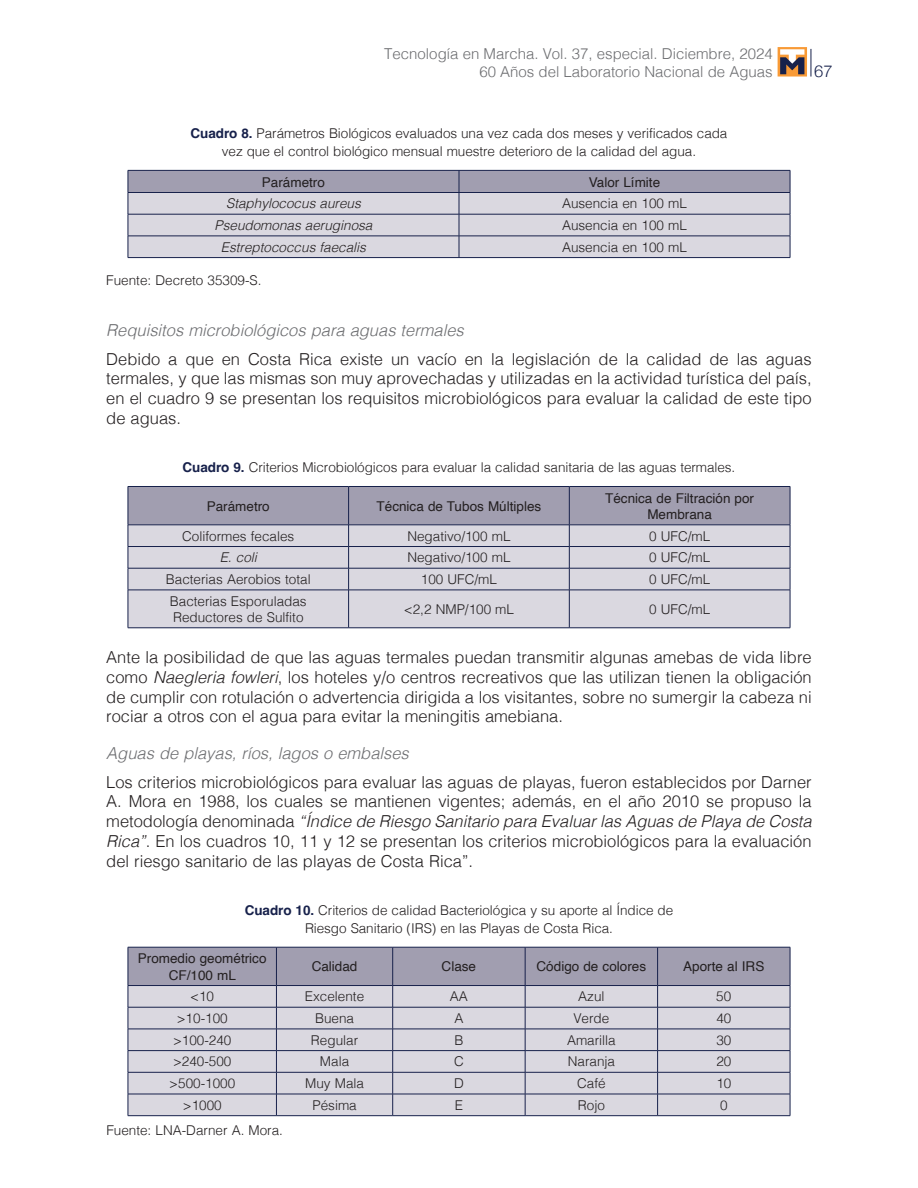
<style>
.page{position:relative;width:918px;height:1188px;background:#fff}
.page>*{position:absolute;margin:0;border:0;box-sizing:border-box;transform-origin:0 0}
.t1{font:300 16.5px/19.8px "Helvetica";color:#231f20;text-align:justify}
.t2{font:italic 300 16.5px "Helvetica";color:#6c6d70}
.t3{font:300 16.5px "Helvetica Neue";color:#17214b}
.t4{font:300 15px/18px "Helvetica";color:#6c6d70;text-align:right}
.t5{font:300 13.5px/18px "Helvetica";color:#231f20;text-align:center}
.t6{font:13.5px/16.2px "Helvetica";color:#231f20;text-align:center}
.t7{font:italic 300 13.5px "Helvetica";color:#231f20}
.s1{font-weight:700;color:#17214b}
.s2{font-style:italic}
</style>
<div class="page">
<svg style="left:811px;top:49px;width:1px;height:28px"></svg>
<svg style="left:778px;top:47px;width:29px;height:30px"></svg>
<svg style="left:780px;top:49px;width:24px;height:25px"></svg>
<svg style="left:128px;top:170px;width:663px;height:88px"></svg>
<hr style="left:128px;top:257px;width:331px;height:1px;background:#17214b">
<hr style="left:459px;top:257px;width:331px;height:1px;background:#17214b">
<div style="left:129px;top:591px;width:661px;height:37px;background:#dad8e0"></div>
<svg style="left:128px;top:486px;width:663px;height:104px"></svg>
<hr style="left:128px;top:590px;width:221px;height:1px;background:#17214b">
<hr style="left:128px;top:590px;width:1px;height:38px;background:#17214b">
<hr style="left:349px;top:590px;width:220px;height:1px;background:#17214b">
<hr style="left:348px;top:590px;width:1px;height:38px;background:#17214b">
<hr style="left:569px;top:590px;width:221px;height:1px;background:#17214b">
<hr style="left:569px;top:590px;width:1px;height:38px;background:#17214b">
<hr style="left:790px;top:590px;width:1px;height:38px;background:#17214b">
<hr style="left:128px;top:628px;width:221px;height:1px;background:#17214b">
<hr style="left:349px;top:628px;width:220px;height:1px;background:#17214b">
<hr style="left:569px;top:628px;width:221px;height:1px;background:#17214b">
<svg style="left:128px;top:947px;width:663px;height:169px"></svg>
<hr style="left:128px;top:1115px;width:148px;height:1px;background:#17214b">
<hr style="left:276px;top:1115px;width:117px;height:1px;background:#17214b">
<hr style="left:393px;top:1115px;width:132px;height:1px;background:#17214b">
<hr style="left:525px;top:1115px;width:133px;height:1px;background:#17214b">
<hr style="left:658px;top:1115px;width:132px;height:1px;background:#17214b">
<p class="t4" style="left:384px;top:43px;width:390px">Tecnología en Marcha. Vol. 37, especial. Diciembre, 2024<br>60 Años del Laboratorio Nacional de Aguas</p>
<p class="t3" style="left:814px;top:57px;width:20px">67</p>
<p class="t5" style="left:191px;top:123px;width:538px"><span class="s1">Cuadro 8.</span> Parámetros Biológicos evaluados una vez cada dos meses y verificados cada vez que el control biológico mensual muestre deterioro de la calidad del agua.</p>
<p class="t6" style="left:262px;top:174px;width:65px">Parámetro</p>
<p class="t6" style="left:589px;top:174px;width:73px">Valor Límite</p>
<p class="t7" style="left:226px;top:192px;width:136px">Staphylococus aureus</p>
<p class="t5" style="left:562px;top:193px;width:126px">Ausencia en 100 mL</p>
<p class="t7" style="left:215px;top:214px;width:159px">Pseudomonas aeruginosa</p>
<p class="t5" style="left:562px;top:215px;width:126px">Ausencia en 100 mL</p>
<p class="t7" style="left:221px;top:235px;width:147px">Estreptococcus faecalis</p>
<p class="t5" style="left:562px;top:237px;width:126px">Ausencia en 100 mL</p>
<p class="t5" style="left:106px;top:270px;width:157px">Fuente: Decreto 35309-S.</p>
<p class="t2" style="left:106px;top:316px;width:359px">Requisitos microbiológicos para aguas termales</p>
<p class="t1" style="left:106px;top:348px;width:707px">Debido a que en Costa Rica existe un vacío en la legislación de la calidad de las aguas termales, y que las mismas son muy aprovechadas y utilizadas en la actividad turística del país, en el cuadro 9 se presentan los requisitos microbiológicos para evaluar la calidad de este tipo de aguas.</p>
<p class="t5" style="left:183px;top:457px;width:554px"><span class="s1">Cuadro 9.</span> Criterios Microbiológicos para evaluar la calidad sanitaria de las aguas termales.</p>
<p class="t6" style="left:207px;top:498px;width:65px">Parámetro</p>
<p class="t6" style="left:377px;top:498px;width:166px">Técnica de Tubos Múltiples</p>
<p class="t6" style="left:605px;top:490px;width:150px">Técnica de Filtración por<br>Membrana</p>
<p class="t5" style="left:182px;top:526px;width:114px">Coliformes fecales</p>
<p class="t5" style="left:407px;top:526px;width:105px">Negativo/100 mL</p>
<p class="t5" style="left:649px;top:526px;width:63px">0 UFC/mL</p>
<p class="t7" style="left:220px;top:546px;width:39px">E. coli</p>
<p class="t5" style="left:407px;top:547px;width:105px">Negativo/100 mL</p>
<p class="t5" style="left:649px;top:547px;width:63px">0 UFC/mL</p>
<p class="t5" style="left:166px;top:569px;width:146px">Bacterias Aerobios total</p>
<p class="t5" style="left:421px;top:569px;width:78px">100 UFC/mL</p>
<p class="t5" style="left:649px;top:569px;width:63px">0 UFC/mL</p>
<p class="t5" style="left:170px;top:592px;width:138px;line-height:16.2px;text-align:left">Bacterias Esporuladas<br>Reductores de Sulfito</p>
<p class="t5" style="left:404px;top:599px;width:112px">&lt;2,2 NMP/100 mL</p>
<p class="t5" style="left:649px;top:599px;width:63px">0 UFC/mL</p>
<p class="t1" style="left:106px;top:646px;width:707px">Ante la posibilidad de que las aguas termales puedan transmitir algunas amebas de vida libre como <span class="s2">Naegleria fowleri</span>, los hoteles y/o centros recreativos que las utilizan tienen la obligación de cumplir con rotulación o advertencia dirigida a los visitantes, sobre no sumergir la cabeza ni rociar a otros con el agua para evitar la meningitis amebiana.</p>
<p class="t2" style="left:106px;top:739px;width:304px">Aguas de playas, ríos, lagos o embalses</p>
<p class="t1" style="left:106px;top:771px;width:707px">Los criterios microbiológicos para evaluar las aguas de playas, fueron establecidos por Darner A. Mora en 1988, los cuales se mantienen vigentes; además, en el año 2010 se propuso la metodología denominada <span class="s2">“Índice de Riesgo Sanitario para Evaluar las Aguas de Playa de Costa Rica”</span>. En los cuadros 10, 11 y 12 se presentan los criterios microbiológicos para la evaluación del riesgo sanitario de las playas de Costa Rica”.</p>
<p class="t5" style="left:245px;top:900px;width:430px"><span class="s1">Cuadro 10.</span> Criterios de calidad Bacteriológica y su aporte al Índice de<br>Riesgo Sanitario (IRS) en las Playas de Costa Rica.</p>
<p class="t6" style="left:138px;top:951px;width:130px">Promedio geométrico<br>CF/100 mL</p>
<p class="t6" style="left:312px;top:959px;width:47px">Calidad</p>
<p class="t6" style="left:442px;top:959px;width:36px">Clase</p>
<p class="t6" style="left:537px;top:959px;width:111px">Código de colores</p>
<p class="t6" style="left:683px;top:959px;width:83px">Aporte al IRS</p>
<p class="t5" style="left:190px;top:986px;width:25px">&lt;10</p>
<p class="t5" style="left:305px;top:986px;width:61px">Excelente</p>
<p class="t5" style="left:450px;top:986px;width:20px">AA</p>
<p class="t5" style="left:578px;top:986px;width:28px">Azul</p>
<p class="t5" style="left:716px;top:986px;width:17px">50</p>
<p class="t5" style="left:177px;top:1008px;width:52px">&gt;10-100</p>
<p class="t5" style="left:315px;top:1008px;width:41px">Buena</p>
<p class="t5" style="left:454px;top:1008px;width:11px">A</p>
<p class="t5" style="left:573px;top:1008px;width:38px">Verde</p>
<p class="t5" style="left:716px;top:1008px;width:17px">40</p>
<p class="t5" style="left:173px;top:1030px;width:60px">&gt;100-240</p>
<p class="t5" style="left:311px;top:1030px;width:49px">Regular</p>
<p class="t5" style="left:454px;top:1030px;width:11px">B</p>
<p class="t5" style="left:567px;top:1030px;width:50px">Amarilla</p>
<p class="t5" style="left:716px;top:1030px;width:17px">30</p>
<p class="t5" style="left:173px;top:1052px;width:60px">&gt;240-500</p>
<p class="t5" style="left:320px;top:1052px;width:31px">Mala</p>
<p class="t5" style="left:454px;top:1052px;width:11px">C</p>
<p class="t5" style="left:568px;top:1052px;width:49px">Naranja</p>
<p class="t5" style="left:716px;top:1052px;width:17px">20</p>
<p class="t5" style="left:169px;top:1073px;width:67px">&gt;500-1000</p>
<p class="t5" style="left:305px;top:1073px;width:60px">Muy Mala</p>
<p class="t5" style="left:454px;top:1073px;width:11px">D</p>
<p class="t5" style="left:577px;top:1073px;width:30px">Café</p>
<p class="t5" style="left:716px;top:1073px;width:17px">10</p>
<p class="t5" style="left:183px;top:1095px;width:40px">&gt;1000</p>
<p class="t5" style="left:313px;top:1095px;width:46px">Pésima</p>
<p class="t5" style="left:455px;top:1095px;width:10px">E</p>
<p class="t5" style="left:578px;top:1095px;width:29px">Rojo</p>
<p class="t5" style="left:720px;top:1095px;width:9px">0</p>
<p class="t5" style="left:106px;top:1120px;width:178px">Fuente: LNA-Darner A. Mora.</p>
</div>
